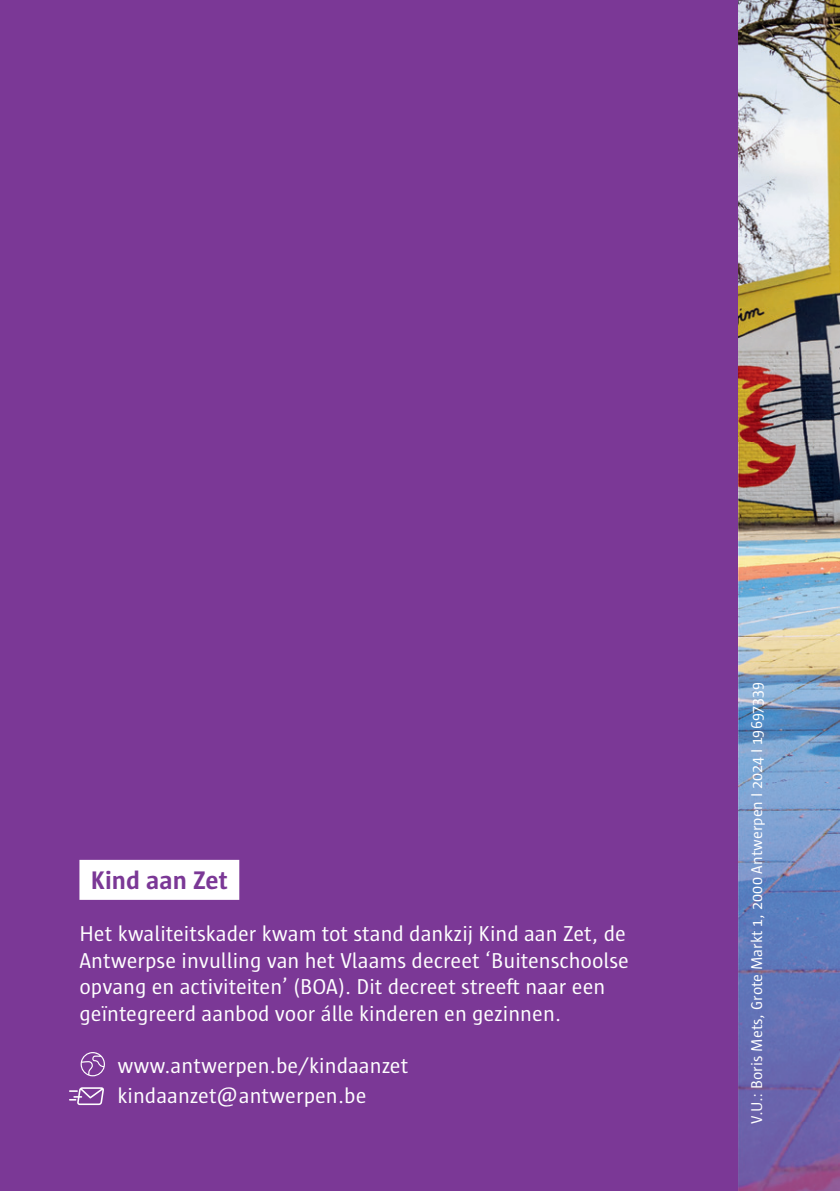
<style>
.page{position:relative;width:840px;height:1191px;background:#fff}
.page>*{position:absolute;margin:0;border:0;box-sizing:border-box;transform-origin:0 0}
.t1{font:700 26px "Sun Antwerpen";color:#7b3896}
.t2{font:22px/26.4px "Sun Antwerpen";color:#fff}
.t3{font:16px "Sun Antwerpen";color:#fff}
</style>
<div class="page">
<div style="left:0;top:0;width:839px;height:1191px;background:#7b3896"></div>
<img style="left:738px;top:0;width:101px;height:1191px">
<div style="left:79px;top:860px;width:160px;height:40px;background:#fff"></div>
<svg style="left:81px;top:1052px;width:24px;height:24px"></svg>
<svg style="left:69px;top:1087px;width:35px;height:18px"></svg>
<p class="t1" style="left:91px;top:865px;width:138px">Kind aan Zet</p>
<p class="t2" style="left:79px;top:920px;width:550px">Het kwaliteitskader kwam tot stand dankzij Kind aan Zet, de Antwerpse invulling van het Vlaams decreet ‘Buitenschoolse opvang en activiteiten’ (BOA). Dit decreet streeft naar een geïntegreerd aanbod voor álle kinderen en gezinnen.</p>
<p class="t2" style="left:117px;top:1050px;width:292px;line-height:30px">www.antwerpen.be/kindaanzet kindaanzet@antwerpen.be</p>
<p class="t3" style="left:747px;top:1123px;width:443px;rotate:-90deg">V.U.: Boris Mets, Grote Markt 1, 2000 Antwerpen I 2024 I 19697339</p>
</div>
